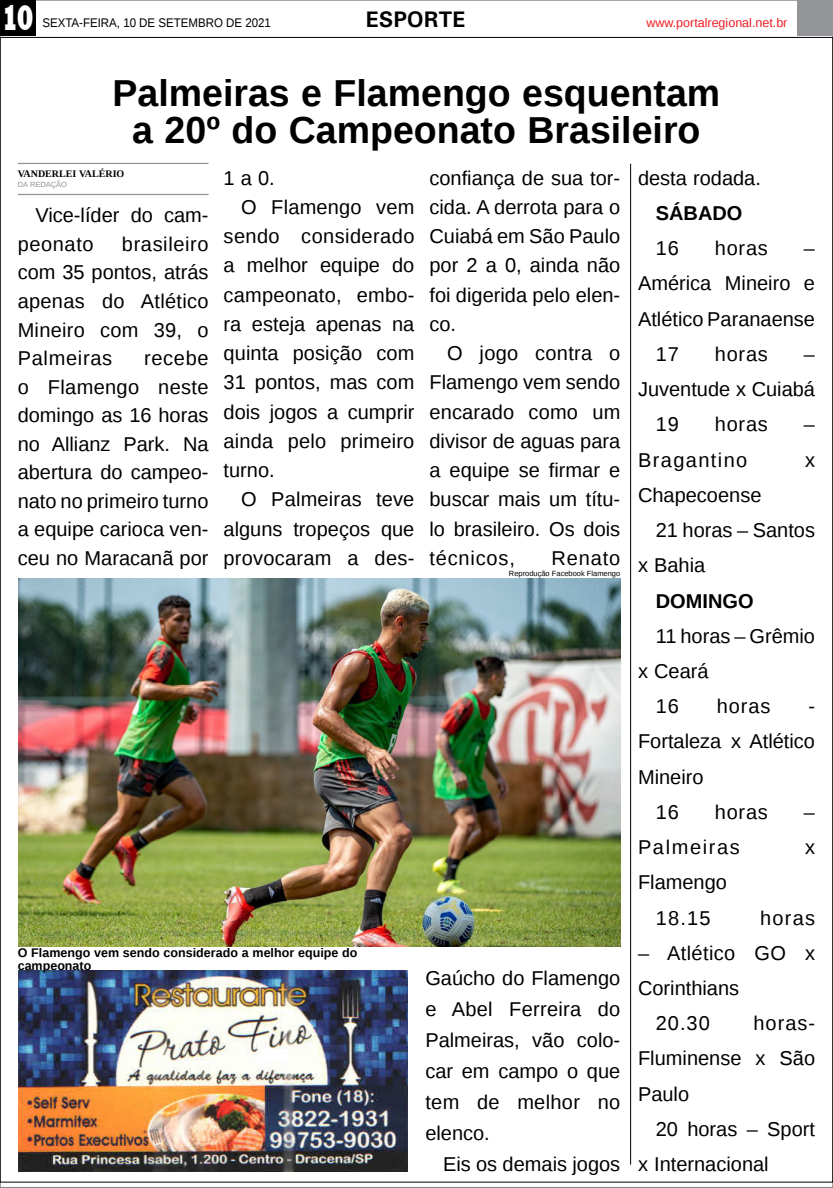
<style>
.page{position:relative;width:833px;height:1188px;background:#fff}
.page>*{position:absolute;margin:0;border:0;box-sizing:border-box;transform-origin:0 0}
.TÍTULO{font:700 37.5px/37.5px "Liberation Sans";color:#000;text-align:center}
.t1{font:800 36.12px "Rockwell";color:#fff;scale:.7 1}
.TITULO_PG{font:700 22.5px "Univers";color:#000}
.MATÉRIA{font:20px/29.2px "Liberation Sans";color:#000;text-align:justify}
.MATÉRIA-2{font:700 20px "Liberation Sans";color:#000}
.MATÉRIA-3{font:20px "Liberation Sans";letter-spacing:.07em;color:#000}
.MATÉRIA-4{font:20px "Liberation Sans";letter-spacing:.08em;color:#000}
.LEGENDA{font:700 12.5px "Liberation Sans";color:#000}
.DATA_PG{font:12.5px "Liberation Sans";color:#000;scale:.92 1}
.DATA_PG-2{font:12.5px "Liberation Sans";color:#ed1d24}
.CRÉDITO_NOME{font:700 10px "Liberation Serif";color:#000}
.CRÉDITO_FOTO{font:7.5px "Liberation Sans";color:#000}
.CRÉDITO_MATÉRIA{font:7.5px "Liberation Sans";color:#939598}
</style>
<div class="page">
<div style="left:0;top:0;width:35px;height:35px;background:#000"></div>
<div style="left:797px;top:0;width:36px;height:35px;background:#939598"></div>
<img style="left:19px;top:970px;width:388px;height:200px">
<hr style="left:18px;top:163px;width:191px;height:1px;background:#939598">
<hr style="left:18px;top:194px;width:191px;height:1px;background:#939598">
<img style="left:19px;top:578px;width:601px;height:367px">
<hr style="left:630px;top:164px;width:1px;height:1000px;background:#000">
<p class="t1" style="left:2px;top:-3px;width:48px">10</p>
<p class="DATA_PG" style="left:42px;top:15px;width:250px">SEXTA-FEIRA, 10 DE SETEMBRO DE 2021</p>
<p class="TITULO_PG" style="left:366px;top:6px;width:101px">ESPORTE</p>
<p class="DATA_PG-2" style="left:646px;top:15px;width:143px">www.portalregional.net.br</p>
<p class="TÍTULO" style="left:112px;top:73px;width:609px">Palmeiras e Flamengo esquentam a 20º do Campeonato Brasileiro</p>
<p class="CRÉDITO_NOME" style="left:18px;top:167px;width:108px">VANDERLEI VALÉRIO</p>
<p class="CRÉDITO_MATÉRIA" style="left:18px;top:180px;width:51px">DA REDAÇÃO</p>
<p class="MATÉRIA" style="left:18px;top:202px;width:192px;line-height:28.5px;text-indent:18px">Vice-líder do cam&shy;peonato</p>
<p class="MATÉRIA" style="left:429px;top:164px;width:192px">confiança de sua tor&shy;cida. A derrota para o Cuiabá em São Paulo por 2 a 0, ainda não foi digerida pelo elen&shy;co.</p>
<p class="MATÉRIA" style="left:429px;top:339px;width:192px;text-indent:18px">O jogo contra o Flamengo vem sendo encarado como um divisor de aguas para a equipe se firmar e buscar mais um títu&shy;lo brasileiro. Os dois técnicos,</p>
<p class="MATÉRIA" style="left:638px;top:164px;width:124px">desta rodada.</p>
<p class="MATÉRIA-2" style="left:656px;top:199px;width:88px">SÁBADO</p>
<p class="MATÉRIA" style="left:656px;top:234px;width:25px">16</p>
<p class="MATÉRIA" style="left:714px;top:234px;width:55px">horas</p>
<p class="MATÉRIA" style="left:224px;top:164px;width:53px">1 a 0.</p>
<p class="MATÉRIA" style="left:224px;top:193px;width:192px;text-indent:18px">O Flamengo vem sendo considerado a melhor equipe do campeonato, embo&shy;ra esteja apenas na quinta posição com 31 pontos, mas com dois jogos a cumprir ainda pelo primeiro turno.</p>
<p class="MATÉRIA" style="left:224px;top:485px;width:192px;text-indent:18px">O Palmeiras teve alguns tropeços que provocaram a des-</p>
<p class="MATÉRIA" style="left:18px;top:230px;width:192px;line-height:28.5px;text-indent:104px">brasileiro com 35 pontos, atrás apenas do Atlético Mineiro com 39, o Palmeiras</p>
<p class="MATÉRIA" style="left:638px;top:231px;width:178px;line-height:35.2px;text-indent:166px">– América Mineiro e Atlético Paranaense</p>
<p class="MATÉRIA" style="left:656px;top:340px;width:25px">17</p>
<p class="MATÉRIA" style="left:714px;top:340px;width:55px">horas</p>
<p class="MATÉRIA" style="left:18px;top:344px;width:192px;line-height:28.5px;text-indent:126px">recebe o Flamengo neste domingo as 16 horas no Allianz Park. Na abertura do campeo&shy;nato no primeiro turno a equipe carioca ven&shy;ceu no Maracanã por</p>
<p class="MATÉRIA" style="left:638px;top:337px;width:178px;line-height:35.2px;text-align:right">–<br>Juventude x Cuiabá</p>
<p class="MATÉRIA" style="left:656px;top:410px;width:25px">19</p>
<p class="MATÉRIA" style="left:714px;top:410px;width:55px">horas</p>
<p class="MATÉRIA" style="left:804px;top:410px;width:13px">–</p>
<p class="MATÉRIA-3" style="left:638px;top:448px;width:111px">Bragantino</p>
<p class="MATÉRIA" style="left:805px;top:446px;width:11px">x</p>
<p class="MATÉRIA" style="left:638px;top:481px;width:125px">Chapecoense</p>
<p class="MATÉRIA" style="left:638px;top:513px;width:178px;line-height:35.2px;text-indent:18px">21 horas – Santos x Bahia</p>
<p class="MATÉRIA-2" style="left:656px;top:586px;width:99px">DOMINGO</p>
<p class="MATÉRIA" style="left:638px;top:619px;width:178px;line-height:35.2px;text-indent:18px">11 horas – Grêmio x Ceará</p>
<p class="MATÉRIA" style="left:656px;top:692px;width:25px">16</p>
<p class="MATÉRIA" style="left:717px;top:692px;width:55px">horas</p>
<p class="MATÉRIA" style="left:551px;top:544px;width:70px">Renato</p>
<p class="CRÉDITO_FOTO" style="left:509px;top:569px;width:113px">Reprodução Facebook Flamengo</p>
<p class="MATÉRIA" style="left:638px;top:689px;width:178px;line-height:35.2px;text-indent:170px">- Fortaleza x Atlético Mineiro</p>
<p class="MATÉRIA" style="left:656px;top:797px;width:25px">16</p>
<p class="MATÉRIA" style="left:714px;top:797px;width:55px">horas</p>
<p class="MATÉRIA" style="left:804px;top:797px;width:13px">–</p>
<p class="MATÉRIA-4" style="left:638px;top:835px;width:103px">Palmeiras</p>
<p class="MATÉRIA" style="left:805px;top:833px;width:11px">x</p>
<p class="MATÉRIA" style="left:638px;top:868px;width:90px">Flamengo</p>
<p class="MATÉRIA" style="left:656px;top:903px;width:56px">18.15</p>
<p class="MATÉRIA" style="left:760px;top:903px;width:56px">horas</p>
<p class="MATÉRIA" style="left:638px;top:935px;width:179px;line-height:35.2px">– Atlético GO x<br>Corinthians</p>
<p class="MATÉRIA" style="left:656px;top:1009px;width:56px">20.30</p>
<p class="LEGENDA" style="left:18px;top:944px;width:341px">O Flamengo vem sendo considerado a melhor equipe do</p>
<p class="LEGENDA" style="left:18px;top:956px;width:75px">campeonato</p>
<p class="MATÉRIA" style="left:425px;top:963px;width:196px;line-height:31px">Gaúcho do Flamengo e Abel Ferreira do Palmeiras, vão colo&shy;car em campo o que tem de melhor no elenco.</p>
<p class="MATÉRIA" style="left:443px;top:1149px;width:179px">Eis os demais jogos</p>
<p class="MATÉRIA" style="left:638px;top:1006px;width:179px;line-height:35.2px;text-indent:115px">horas-Fluminense x São Paulo</p>
<p class="MATÉRIA" style="left:638px;top:1111px;width:178px;line-height:35.2px;text-indent:18px">20 horas – Sport x Internacional</p>
</div>
